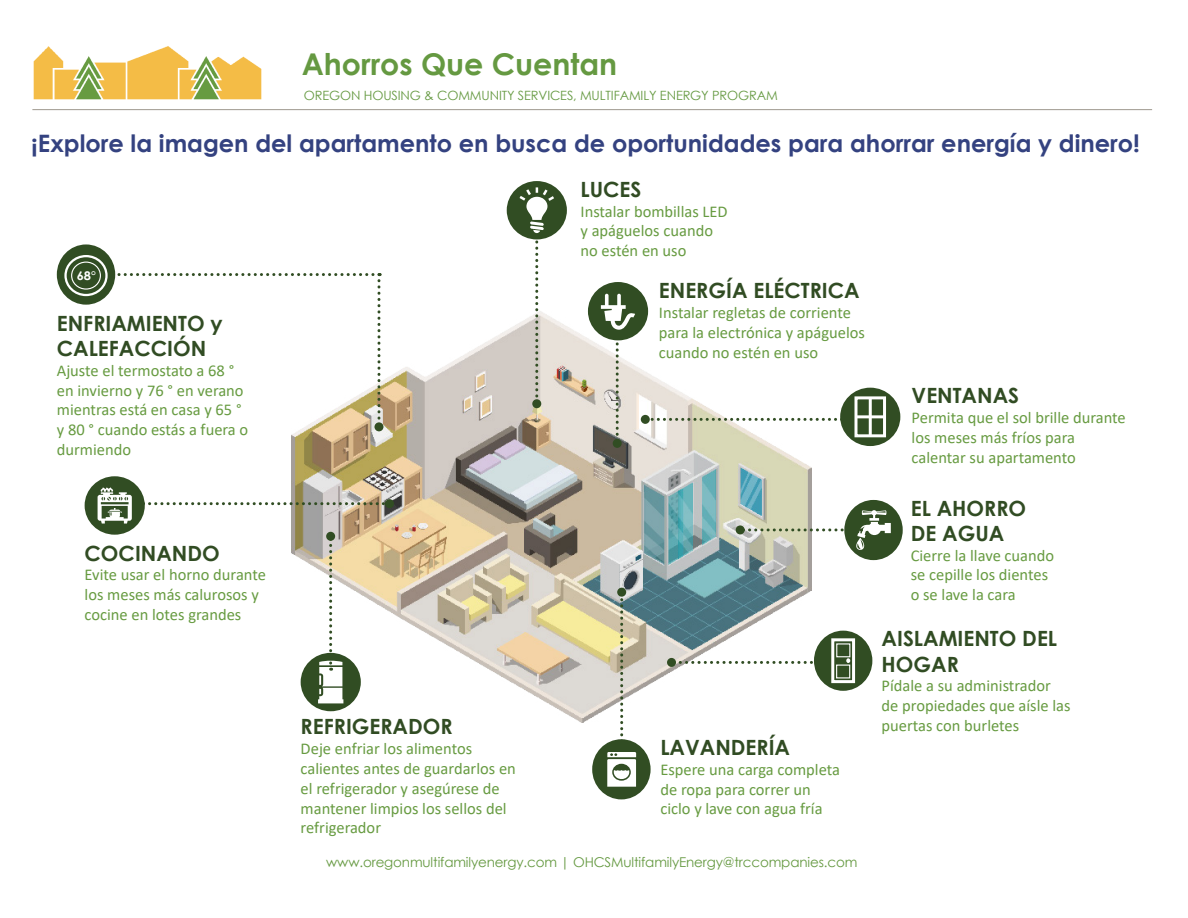
<style>
.page{position:relative;width:1188px;height:918px;background:#fff}
.page>*{position:absolute;margin:0;border:0;box-sizing:border-box;transform-origin:0 0}
.t1{font:700 30px "Century Gothic";color:#659941}
.t2{font:700 24px "Century Gothic";color:#344280}
.t3{font:700 21px/25.2px "Century Gothic";color:#314c23}
.t4{font:16.5px/19.8px "Calibri";color:#679b41}
.t5{font:13.5px "Century Gothic";letter-spacing:-.01em;color:#659941}
.t6{font:12.75px "Century Gothic";letter-spacing:-.01em;color:#659941}
.t7{font:700 12px "Century Gothic";color:#fff;scale:1.07 1}
.s1{font-weight:400}
</style>
<div class="page">
<hr style="left:32px;top:109px;width:1120px;height:1px;background:#a9a49b">
<img style="left:33px;top:46px;width:229px;height:54px">
<img style="left:291px;top:310px;width:521px;height:413px">
<div style="left:532px;top:399px;width:9px;height:9px;background:#314d23;border-radius:50%"></div>
<div style="left:507px;top:181px;width:60px;height:58px;background:#314d23;border-radius:50%"></div>
<svg style="left:520px;top:187px;width:34px;height:218px"></svg>
<div style="left:844px;top:500px;width:59px;height:60px;background:#314d23;border-radius:50%"></div>
<svg style="left:740px;top:510px;width:151px;height:41px"></svg>
<div style="left:736px;top:525px;width:9px;height:9px;background:#314d23;border-radius:50%"></div>
<div style="left:613px;top:439px;width:9px;height:9px;background:#314d23;border-radius:50%"></div>
<div style="left:588px;top:282px;width:60px;height:58px;background:#314d23;border-radius:50%"></div>
<svg style="left:601px;top:294px;width:34px;height:151px"></svg>
<div style="left:385px;top:499px;width:9px;height:9px;background:#314d23;border-radius:50%"></div>
<div style="left:85px;top:476px;width:60px;height:59px;background:#314d23;border-radius:50%"></div>
<svg style="left:98px;top:487px;width:292px;height:37px"></svg>
<div style="left:301px;top:653px;width:60px;height:58px;background:#314d23;border-radius:50%"></div>
<div style="left:814px;top:631px;width:58px;height:60px;background:#314d23;border-radius:50%"></div>
<div style="left:831px;top:638px;width:24px;height:45px;border:3px solid #fff"></div>
<svg style="left:846px;top:658px;width:4px;height:5px"></svg>
<div style="left:836px;top:643px;width:14px;height:14px;border:1px solid #fff"></div>
<div style="left:836px;top:665px;width:14px;height:13px;border:1px solid #fff"></div>
<svg style="left:676px;top:661px;width:139px;height:3px"></svg>
<div style="left:667px;top:658px;width:9px;height:9px;background:#314d23;border-radius:50%"></div>
<div style="left:374px;top:422px;width:9px;height:9px;background:#314d23;border-radius:50%"></div>
<svg style="left:95px;top:273px;width:285px;height:155px"></svg>
<svg style="left:57px;top:244px;width:58px;height:61px;background:#435d37"></svg>
<div style="left:64px;top:255px;width:44px;height:41px;border:2px solid #fff;border-radius:50%"></div>
<div style="left:71px;top:262px;width:30px;height:28px;border:1px solid #fff;border-radius:50%"></div>
<svg style="left:650px;top:418px;width:187px;height:3px"></svg>
<div style="left:641px;top:415px;width:9px;height:9px;background:#314d23;border-radius:50%"></div>
<div style="left:840px;top:388px;width:60px;height:58px;background:#314d23;border-radius:50%"></div>
<div style="left:854px;top:396px;width:32px;height:41px;border:3px solid #fff"></div>
<hr style="left:855px;top:415px;width:30px;height:3px;background:#fff">
<hr style="left:869px;top:397px;width:3px;height:40px;background:#fff">
<div style="left:617px;top:588px;width:9px;height:9px;background:#314d23;border-radius:50%"></div>
<div style="left:592px;top:739px;width:59px;height:60px;background:#314d23;border-radius:50%"></div>
<svg style="left:607px;top:591px;width:29px;height:196px"></svg>
<svg style="left:318px;top:535px;width:25px;height:168px"></svg>
<div style="left:326px;top:532px;width:9px;height:9px;background:#314d23;border-radius:50%"></div>
<h1 class="t1" style="left:302px;top:41px;width:317px">Ahorros Que Cuentan</h1>
<p class="t6" style="left:304px;top:87px;width:475px">OREGON HOUSING &amp; COMMUNITY SERVICES, MULTIFAMILY ENERGY PROGRAM</p>
<h2 class="t2" style="left:31px;top:125px;width:1110px">¡Explore la imagen del apartamento en busca de oportunidades para ahorrar energía y dinero!</h2>
<p class="t3" style="left:581px;top:176px;width:62px">LUCES</p>
<p class="t4" style="left:581px;top:201px;width:149px">Instalar bombillas LED y apáguelos cuando no estén en uso</p>
<p class="t7" style="left:77px;top:267px;width:19px">68<span class="s1">°</span></p>
<p class="t3" style="left:57px;top:310px;width:167px">ENFRIAMIENTO y<br>CALEFACCIÓN</p>
<p class="t4" style="left:57px;top:360px;width:193px">Ajuste el termostato a 68 ° en invierno y 76 ° en verano mientras está en casa y 65 ° y 80 ° cuando estás a fuera o durmiendo</p>
<p class="t3" style="left:85px;top:539px;width:137px">COCINANDO</p>
<p class="t4" style="left:85px;top:565px;width:183px">Evite usar el horno durante los meses más calurosos y cocine en lotes grandes</p>
<p class="t3" style="left:301px;top:713px;width:154px">REFRIGERADOR</p>
<p class="t4" style="left:301px;top:738px;width:217px">Deje enfriar los alimentos calientes antes de guardarlos en el refrigerador y asegúrese de mantener limpios los sellos del refrigerador</p>
<p class="t3" style="left:659px;top:277px;width:202px">ENERGÍA ELÉCTRICA</p>
<p class="t4" style="left:659px;top:302px;width:208px">Instalar regletas de corriente para la electrónica y apáguelos cuando no estén en uso</p>
<p class="t3" style="left:660px;top:734px;width:131px">LAVANDERÍA</p>
<p class="t4" style="left:660px;top:759px;width:181px">Espere una carga completa de ropa para correr un ciclo y lave con agua fría</p>
<p class="t5" style="left:326px;top:853px;width:533px">www.oregonmultifamilyenergy.com | OHCSMultifamilyEnergy@trccompanies.com</p>
<p class="t3" style="left:912px;top:382px;width:109px">VENTANAS</p>
<p class="t4" style="left:912px;top:407px;width:216px">Permita que el sol brille durante los meses más fríos para calentar su apartamento</p>
<p class="t3" style="left:911px;top:495px;width:117px">EL AHORRO<br>DE AGUA</p>
<p class="t4" style="left:911px;top:545px;width:145px">Cierre la llave cuando se cepille los dientes o se lave la cara</p>
<p class="t3" style="left:882px;top:625px;width:177px">AISLAMIENTO DEL<br>HOGAR</p>
<p class="t4" style="left:882px;top:676px;width:191px">Pídale a su administrador de propiedades que aísle las puertas con burletes</p>
</div>
